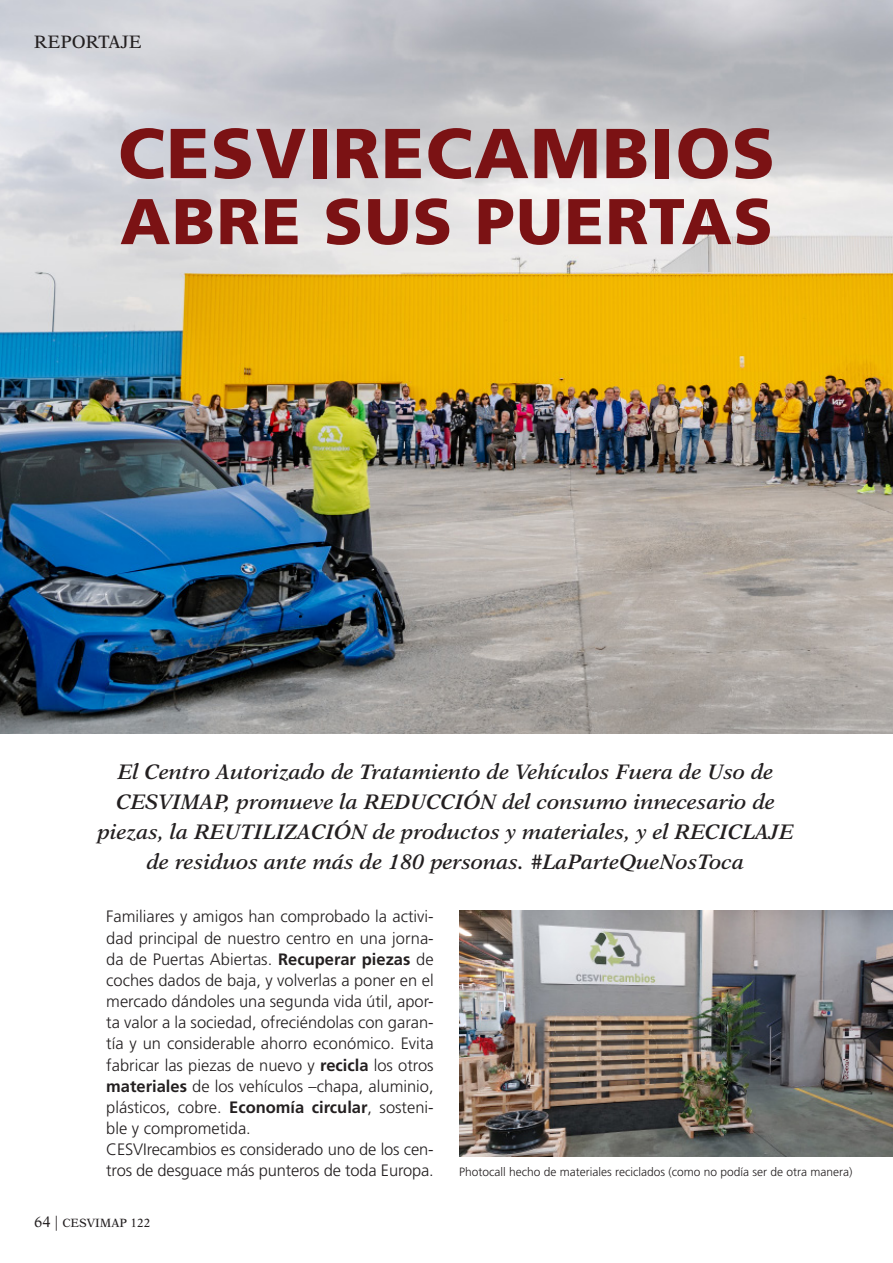
<style>
.page{position:relative;width:893px;height:1263px;background:#fff}
.page>*{position:absolute;margin:0;border:0;box-sizing:border-box;transform-origin:0 0}
.t1{font:900 70.5px "Frutiger";letter-spacing:.02em;color:#7b1214}
.t2{font:900 64.5px "Frutiger";letter-spacing:.025em;color:#7b1214}
.t3{font:italic 600 21px/30px "New Aster";color:#231f20;text-align:center}
.t4{font:18px "New Aster";color:#231f20}
.t5{font:300 16.5px/21.1px "Frutiger";color:#231f20}
.t6{font:300 12px "Frutiger";color:#231f20}
.t7{font:12px "New Aster";color:#231f20}
.s1{font-weight:700}
.s2{font-size:15px}
</style>
<div class="page">
<img style="left:0;top:0;width:893px;height:733px">
<img style="left:459px;top:910px;width:434px;height:247px">
<p class="t4" style="left:34px;top:31px;width:109px">REPORTAJE</p>
<h1 class="t1" style="left:118px;top:111px;width:658px">CESVIRECAMBIOS</h1>
<h2 class="t2" style="left:120px;top:183px;width:654px">ABRE SUS PUERTAS</h2>
<p class="t3" style="left:98px;top:757px;width:697px">El Centro Autorizado de Tratamiento de Vehículos Fuera de Uso de CESVIMAP, promueve la REDUCCIÓN del consumo innecesario de piezas, la REUTILIZACIÓN de productos y materiales, y el RECICLAJE de residuos ante más de 180 personas. #LaParteQueNosToca</p>
<p class="t5" style="left:106px;top:906px;width:329px">Familiares y amigos han comprobado la activi&shy;dad principal de nuestro centro en una jorna&shy;da de Puertas Abiertas. <span class="s1">Recuperar piezas</span> de coches dados de baja, y volverlas a poner en el mercado dándoles una segunda vida útil, apor&shy;ta valor a la sociedad, ofreciéndolas con garan&shy;tía y un considerable ahorro económico. Evita fabricar las piezas de nuevo y <span class="s1">recicla</span> los otros <span class="s1">materiales</span> de los vehículos –chapa, aluminio, plásticos, cobre. <span class="s1">Economía circular</span>, sosteni&shy;ble y comprometida.<br>CESVIrecambios es considerado uno de los cen&shy;tros de desguace más punteros de toda Europa.</p>
<p class="t7" style="left:34px;top:1216px;width:118px"><span class="s2">64 |</span> CESVIMAP 122</p>
<p class="t6" style="left:459px;top:1165px;width:395px">Photocall hecho de materiales reciclados (como no podía ser de otra manera)</p>
</div>
